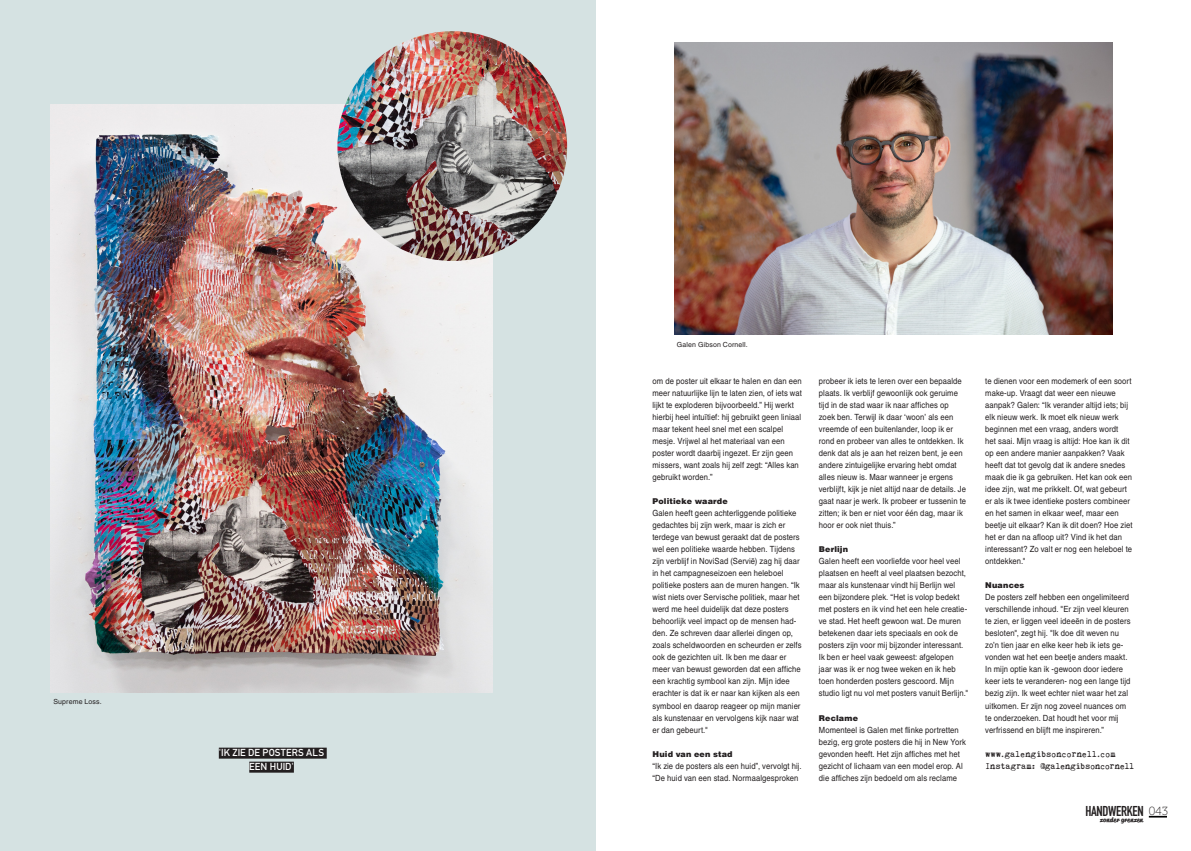
<style>
.page{position:relative;width:1191px;height:851px;background:#fff}
.page>*{position:absolute;margin:0;border:0;box-sizing:border-box;transform-origin:0 0}
.t1{font:14.1px "DIN Engschrift Std";letter-spacing:-.02em;color:#231f20}
.t2{font:11.8px "Museo Slab 100";color:#231f20}
.introtekst2{font:10px/14px "DIN Mittelschrift Alternate";letter-spacing:.01em;color:#fff;text-align:center}
.kadertekst{font:9px "Kingthings Trypewriter 2";letter-spacing:-.025em;color:#231f20}
.platte_teskt{font:8.5px/12px "Helvetica LT Std";letter-spacing:.01em;color:#231f20;scale:.9 1}
.tuseenkop{font:900 8px "Helvetica LT Std";letter-spacing:.02em;color:#231f20}
.platte_teskt-2{font:7px "Helvetica LT Std";letter-spacing:.02em;color:#231f20}
.t3{font:700 6.5px "Reklame Script";letter-spacing:.04em;color:#231f20}
</style>
<div class="page">
<div style="left:0;top:0;width:595px;height:850px;background:#d5e2e2"></div>
<img style="left:51px;top:104px;width:441px;height:588px">
<img style="left:674px;top:43px;width:438px;height:292px">
<img style="left:337px;top:31px;width:230px;height:230px;border-radius:115px">
<div style="left:219px;top:747px;width:108px;height:11px;background:#231f20"></div>
<div style="left:249px;top:761px;width:45px;height:11px;background:#231f20"></div>
<svg style="left:1148px;top:815px;width:19px;height:2px"></svg>
<p class="platte_teskt-2" style="left:53px;top:697px;width:50px">Supreme Loss.</p>
<p class="introtekst2" style="left:219px;top:745px;width:107px">'IK ZIE DE POSTERS ALS<br>EEN HUID'</p>
<p class="platte_teskt-2" style="left:677px;top:340px;width:72px">Galen Gibson Cornell.</p>
<p class="platte_teskt" style="left:652px;top:375px;width:167px">om de poster uit elkaar te halen en dan een meer natuurlijke lijn te laten zien, of iets wat lijkt te exploderen bijvoorbeeld.” Hij werkt hierbij heel intuïtief: hij gebruikt geen liniaal maar tekent heel snel met een scalpel mesje. Vrijwel al het materiaal van een poster wordt daarbij ingezet. Er zijn geen missers, want zoals hij zelf zegt: “Alles kan gebruikt worden.”</p>
<p class="tuseenkop" style="left:652px;top:496px;width:77px">Politieke waarde</p>
<p class="platte_teskt" style="left:652px;top:507px;width:167px">Galen heeft geen achterliggende politieke gedachtes bij zijn werk, maar is zich er terdege van bewust geraakt dat de posters wel een politieke waarde hebben. Tijdens zijn verblijf in NoviSad (Servië) zag hij daar in het campagneseizoen een heleboel politieke posters aan de muren hangen. “Ik wist niets over Servische politiek, maar het werd me heel duidelijk dat deze posters behoorlijk veel impact op de mensen had&shy;den. Ze schreven daar allerlei dingen op, zoals scheldwoorden en scheurden er zelfs ook de gezichten uit. Ik ben me daar er meer van bewust geworden dat een affiche een krachtig symbool kan zijn. Mijn idee erachter is dat ik er naar kan kijken als een symbool en daarop reageer op mijn manier als kunstenaar en vervolgens kijk naar wat er dan gebeurt."</p>
<p class="tuseenkop" style="left:652px;top:748px;width:82px">Huid van een stad</p>
<p class="platte_teskt" style="left:652px;top:759px;width:167px">“Ik zie de posters als een huid”, vervolgt hij. “De huid van een stad. Normaalgesproken</p>
<p class="platte_teskt" style="left:819px;top:375px;width:165px">probeer ik iets te leren over een bepaalde plaats. Ik verblijf gewoonlijk ook geruime tijd in de stad waar ik naar affiches op zoek ben. Terwijl ik daar ‘woon’ als een vreemde of een buitenlander, loop ik er rond en probeer van alles te ontdekken. Ik denk dat als je aan het reizen bent, je een andere zintuigelijke ervaring hebt omdat alles nieuw is. Maar wanneer je ergens verblijft, kijk je niet altijd naar de details. Je gaat naar je werk. Ik probeer er tussenin te zitten; ik ben er niet voor één dag, maar ik hoor er ook niet thuis.”</p>
<p class="tuseenkop" style="left:819px;top:544px;width:31px">Berlijn</p>
<p class="platte_teskt" style="left:819px;top:555px;width:167px">Galen heeft een voorliefde voor heel veel plaatsen en heeft al veel plaatsen bezocht, maar als kunstenaar vindt hij Berlijn wel een bijzondere plek. “Het is volop bedekt met posters en ik vind het een hele creatie&shy;ve stad. Het heeft gewoon wat. De muren betekenen daar iets speciaals en ook de posters zijn voor mij bijzonder interessant.<br>Ik ben er heel vaak geweest: afgelopen jaar was ik er nog twee weken en ik heb toen honderden posters gescoord. Mijn studio ligt nu vol met posters vanuit Berlijn."</p>
<p class="tuseenkop" style="left:819px;top:712px;width:41px">Reclame</p>
<p class="platte_teskt" style="left:819px;top:723px;width:165px">Momenteel is Galen met flinke portretten bezig, erg grote posters die hij in New York gevonden heeft. Het zijn affiches met het gezicht of lichaam van een model erop. Al die affiches zijn bedoeld om als reclame</p>
<p class="platte_teskt" style="left:985px;top:375px;width:165px">te dienen voor een modemerk of een soort make-up. Vraagt dat weer een nieuwe aanpak? Galen: “Ik verander altijd iets; bij elk nieuw werk. Ik moet elk nieuw werk beginnen met een vraag, anders wordt<br>het saai. Mijn vraag is altijd: Hoe kan ik dit op een andere manier aanpakken? Vaak heeft dat tot gevolg dat ik andere snedes maak die ik ga gebruiken. Het kan ook een idee zijn, wat me prikkelt. Of, wat gebeurt er als ik twee identieke posters combineer en het samen in elkaar weef, maar een beetje uit elkaar? Kan ik dit doen? Hoe ziet het er dan na afloop uit? Vind ik het dan interessant? Zo valt er nog een heleboel te ontdekken."</p>
<p class="tuseenkop" style="left:985px;top:580px;width:41px">Nuances</p>
<p class="platte_teskt" style="left:985px;top:591px;width:163px">De posters zelf hebben een ongelimiteerd verschillende inhoud. "Er zijn veel kleuren te zien, er liggen veel ideeën in de posters besloten", zegt hij. "Ik doe dit weven nu zo’n tien jaar en elke keer heb ik iets ge&shy;vonden wat het een beetje anders maakt.<br>In mijn optie kan ik -gewoon door iedere keer iets te veranderen- nog een lange tijd bezig zijn. Ik weet echter niet waar het zal uitkomen. Er zijn nog zoveel nuances om te onderzoeken. Dat houdt het voor mij verfrissend en blijft me inspireren.”</p>
<p class="kadertekst" style="left:985px;top:748px;width:132px">www.galengibsoncornell.com</p>
<p class="kadertekst" style="left:985px;top:760px;width:151px">Instagram: @galengibsoncornell</p>
<h1 class="t1" style="left:1085px;top:803px;width:60px">HANDWERKEN</h1>
<h2 class="t2" style="left:1148px;top:804px;width:21px">043</h2>
<p class="t3" style="left:1100px;top:815px;width:44px">zonder grenzen</p>
</div>
